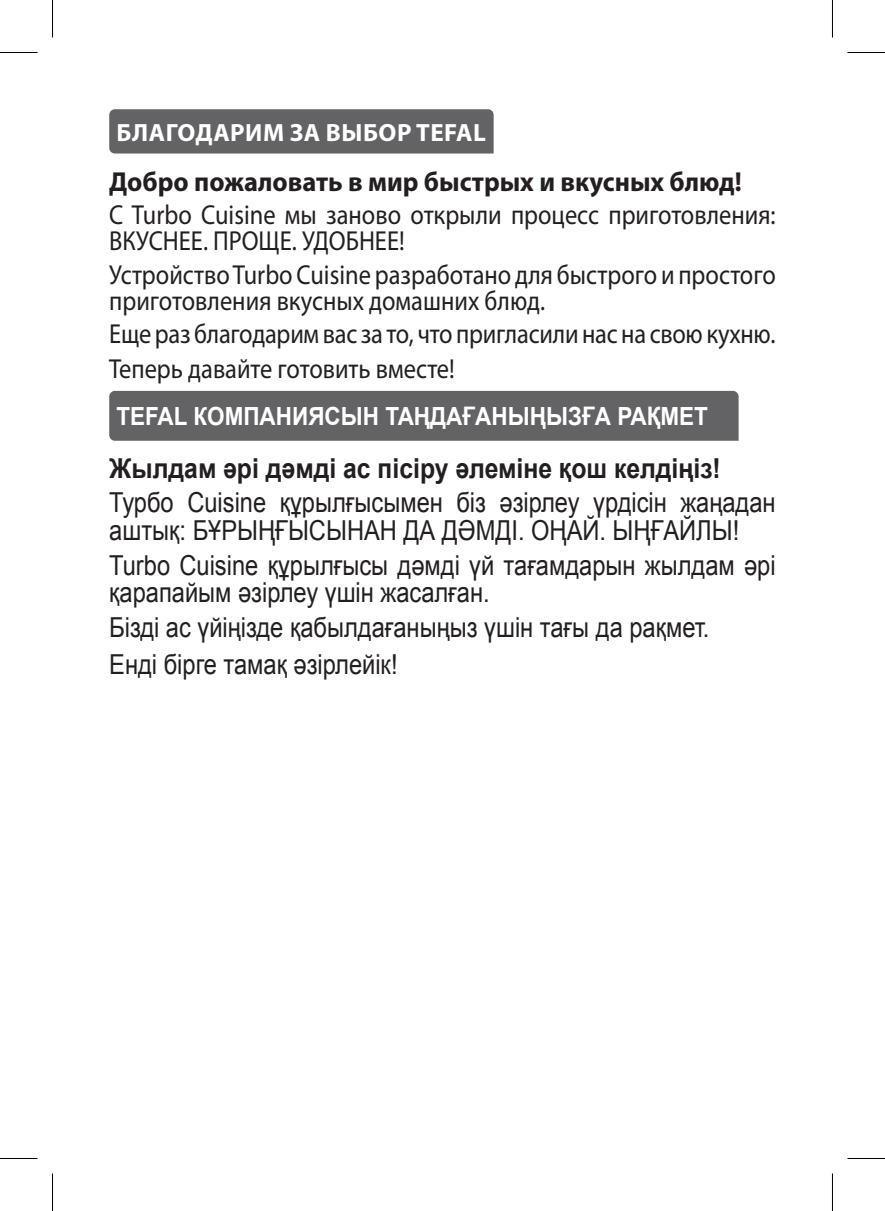
<style>
.page{position:relative;width:885px;height:1211px;background:#fff}
.page>*{position:absolute;margin:0;border:0;box-sizing:border-box;transform-origin:0 0}
.sous_titre{font:27.5px/26.2px "Myriad Pro";color:#231f20;scale:.89 1}
.sous_titre-2{font:27.5px/27.5px "Arial";color:#231f20;scale:.86 1}
.sous_titre-3{font:700 27.5px "Arial";color:#231f20;scale:.9 1}
.sous_titre-4{font:700 27.5px "Myriad Pro";color:#231f20;scale:.96 1}
.t1{font:700 25px "Arial";color:#fff;scale:.9 1}
.t2{font:700 25px "Myriad Pro";letter-spacing:.02em;color:#fff}
</style>
<div class="page">
<div style="left:109px;top:109px;width:384px;height:44px;background:#636366"></div>
<div style="left:109px;top:391px;width:629px;height:50px;background:#636366"></div>
<hr style="left:0;top:52px;width:38px;height:1px;background:#000">
<hr style="left:847px;top:52px;width:38px;height:1px;background:#000">
<hr style="left:0;top:1158px;width:38px;height:1px;background:#000">
<hr style="left:847px;top:1158px;width:38px;height:1px;background:#000">
<hr style="left:52px;top:0;width:1px;height:38px;background:#000">
<hr style="left:52px;top:1173px;width:1px;height:38px;background:#000">
<hr style="left:832px;top:0;width:1px;height:38px;background:#000">
<hr style="left:832px;top:1173px;width:1px;height:38px;background:#000">
<p class="t2" style="left:117px;top:116px;width:371px">БЛАГОДАРИМ ЗА ВЫБОР TEFAL</p>
<p class="sous_titre-4" style="left:109px;top:163px;width:660px">Добро пожаловать в мир быстрых и вкусных блюд!</p>
<p class="sous_titre" style="left:109px;top:201px;width:750px">С Turbo Cuisine мы заново открыли процесс приготовления:<br>ВКУСНЕЕ. ПРОЩЕ. УДОБНЕЕ!</p>
<p class="sous_titre" style="left:109px;top:261px;width:750px">Устройство Turbo Cuisine разработано для быстрого и простого приготовления вкусных домашних блюд.</p>
<p class="sous_titre" style="left:109px;top:320px;width:750px">Еще раз благодарим вас за то, что пригласили нас на свою кухню.</p>
<p class="sous_titre" style="left:109px;top:355px;width:390px">Теперь давайте готовить вместе!</p>
<p class="t1" style="left:116px;top:400px;width:659px">TEFAL КОМПАНИЯСЫН ТАҢДАҒАНЫҢЫЗҒА РАҚМЕТ</p>
<p class="sous_titre-3" style="left:109px;top:450px;width:681px">Жылдам әрі дәмді ас пісіру әлеміне қош келдіңіз!</p>
<p class="sous_titre-2" style="left:109px;top:489px;width:776px">Турбо Cuisine құрылғысымен біз әзірлеу үрдісін жаңадан аштық: БҰРЫҢҒЫСЫНАН ДА ДӘМДІ. ОҢАЙ. ЫҢҒАЙЛЫ!</p>
<p class="sous_titre-2" style="left:109px;top:551px;width:776px">Turbo Cuisine құрылғысы дәмді үй тағамдарын жылдам әрі қарапайым әзірлеу үшін жасалған.</p>
<p class="sous_titre-2" style="left:109px;top:613px;width:699px">Бізді ас үйіңізде қабылдағаныңыз үшін тағы да рақмет.</p>
<p class="sous_titre-2" style="left:109px;top:650px;width:337px">Енді бірге тамақ әзірлейік!</p>
</div>
